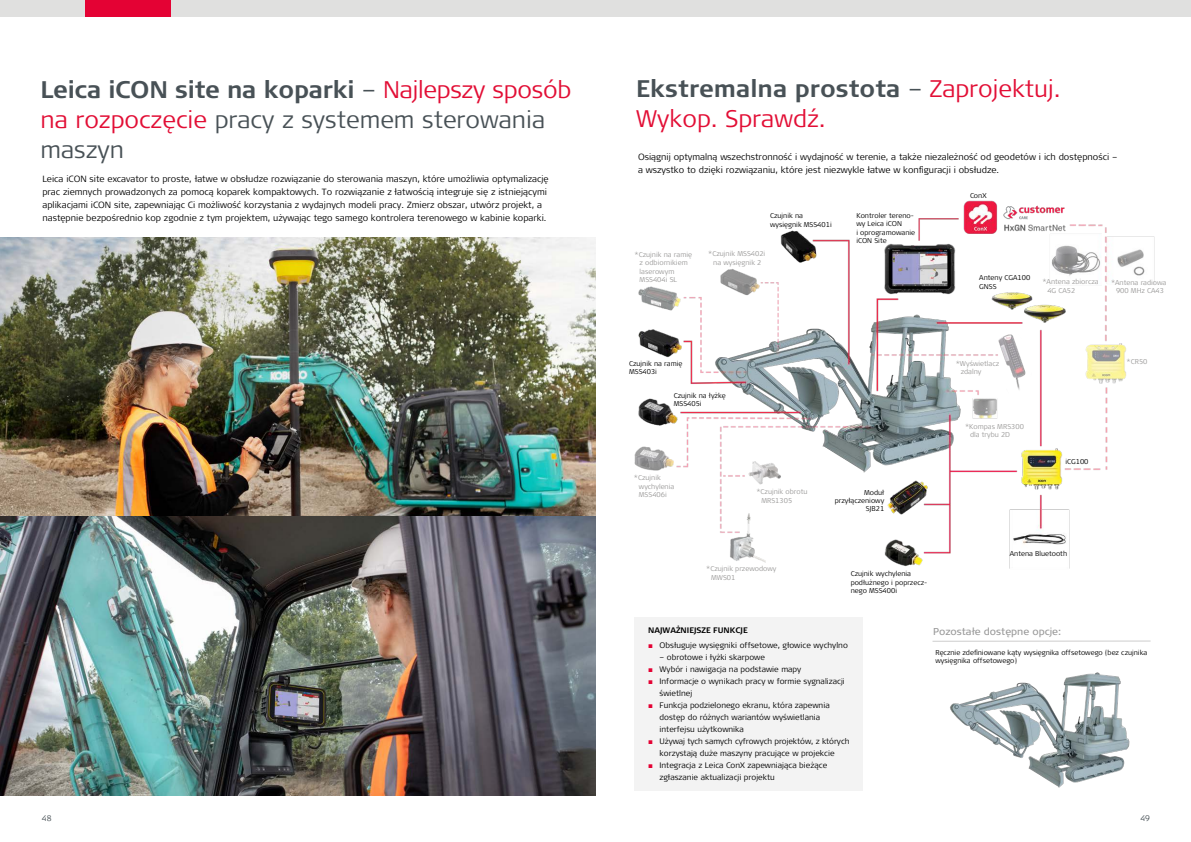
<style>
.page{position:relative;width:1191px;height:842px;background:#fff}
.page>*{position:absolute;margin:0;border:0;box-sizing:border-box;transform-origin:0 0}
.t1{font:300 24px/30px "Signa Pro";color:#485156}
.t2{font:300 24px/30px "Signa Pro";color:#e20e35}
.t3{font:10px "Signa Pro";color:#999}
.t4{font:300 9px/13px "Signa Pro";color:#000}
.t5{font:300 8px/12px "Signa Pro";color:#000}
.t6{font:700 8px "Signa Pro";color:#000}
.t7{font:300 8px "Signa Pro";color:#485156}
.t8{font:300 7px/8.4px "Signa Pro";color:#000}
.t9{font:300 7px/8.4px "Signa Pro";color:#9b9a99}
.s1{font-weight:700}
.s2{color:#e20e35}
.s3{font-weight:700;color:#485156}
.s4{color:#485156}
.s5{font-family:"Arial";font-weight:400;color:#e40234}
</style>
<div class="page">
<div style="left:0;top:0;width:595px;height:17px;background:#e0e0df"></div>
<div style="left:85px;top:0;width:85px;height:17px;background:#e40234"></div>
<div style="left:595px;top:0;width:596px;height:17px;background:#e0e0df"></div>
<img style="left:634px;top:200px;width:521px;height:591px">
<div style="left:634px;top:618px;width:228px;height:173px;background:#f3f3f3"></div>
<img style="left:0;top:238px;width:595px;height:557px">
<img style="left:946px;top:659px;width:202px;height:132px">
<hr style="left:932px;top:640px;width:218px;height:2px;background:#b3b2b2">
<h1 class="t1" style="left:40px;top:73px;width:532px"><span class="s1">Leica iCON site na koparki</span> – <span class="s2">Najlepszy sposób na rozpoczęcie</span> pracy z systemem sterowania maszyn</h1>
<p class="t4" style="left:42px;top:172px;width:508px">Leica iCON site excavator to proste, łatwe w obsłudze rozwiązanie do sterowania maszyn, które umożliwia optymalizację prac ziemnych prowadzonych za pomocą koparek kompaktowych. To rozwiązanie z łatwością integruje się z istniejącymi aplikacjami iCON site, zapewniając Ci możliwość korzystania z wydajnych modeli pracy. Zmierz obszar, utwórz projekt, a następnie bezpośrednio kop zgodnie z tym projektem, używając tego samego kontrolera terenowego w kabinie koparki.</p>
<h1 class="t2" style="left:636px;top:72px;width:426px"><span class="s3">Ekstremalna prostota</span> <span class="s4">–</span> Zaprojektuj.<br>Wykop. Sprawdź.</h1>
<p class="t4" style="left:638px;top:150px;width:481px">Osiągnij optymalną wszechstronność i wydajność w terenie, a także niezależność od geodetów i ich dostępności – a wszystko to dzięki rozwiązaniu, które jest niezwykle łatwe w konfiguracji i obsłudze.</p>
<p class="t9" style="left:639px;top:250px;width:54px;text-indent:-5px">*Czujnik na ramię z odbiornikiem laserowym<br>MSS404i SL</p>
<p class="t8" style="left:770px;top:211px;width:63px">Czujnik na wysięgnik MSS401i</p>
<p class="t9" style="left:708px;top:249px;width:59px;text-align:center">*Czujnik MSS402i na wysięgnik 2</p>
<p class="t8" style="left:856px;top:211px;width:60px">Kontroler tereno&shy;wy Leica iCON<br>i oprogramowanie iCON Site</p>
<p class="t8" style="left:629px;top:359px;width:55px">Czujnik na ramię<br>MSS403i</p>
<p class="t8" style="left:674px;top:391px;width:54px">Czujnik na łyżkę<br>MSS405i</p>
<p class="t9" style="left:639px;top:473px;width:37px;text-indent:-5px">*Czujnik wychylenia<br>MSS406i</p>
<p class="t9" style="left:761px;top:487px;width:48px;text-indent:-5px">*Czujnik obrotu<br>MRS1305</p>
<p class="t9" style="left:711px;top:564px;width:67px;text-indent:-5px">*Czujnik przewodowy<br>MWS01</p>
<p class="t8" style="left:834px;top:488px;width:51px;text-align:right">Moduł przyłączeniowy<br>SJB21</p>
<p class="t8" style="left:850px;top:569px;width:78px">Czujnik wychylenia podłużnego i poprzecz&shy;nego MSS400i</p>
<p class="t8" style="left:970px;top:191px;width:18px">ConX</p>
<p class="t8" style="left:979px;top:273px;width:52px">Anteny CGA100<br>GNSS</p>
<p class="t9" style="left:1047px;top:277px;width:53px;text-indent:-5px">*Antena zbiorcza<br>4G CA52</p>
<p class="t9" style="left:1111px;top:278px;width:57px;text-align:center">*Antena radiowa<br>900 MHz CA43</p>
<p class="t9" style="left:960px;top:359px;width:40px;text-indent:-5px">*Wyświetlacz zdalny</p>
<p class="t9" style="left:970px;top:422px;width:55px;text-indent:-5px">*Kompas MRS300 dla trybu 2D</p>
<p class="t8" style="left:1065px;top:457px;width:25px">iCG100</p>
<p class="t9" style="left:1126px;top:357px;width:22px">*CR50</p>
<p class="t8" style="left:1009px;top:549px;width:59px">Antena Bluetooth</p>
<p class="t6" style="left:648px;top:625px;width:101px">NAJWAŻNIEJSZE FUNKCJE</p>
<p class="t5" style="left:648px;top:639px;width:201px"><span class="s5">■</span> Obsługuje wysięgniki offsetowe, głowice wychylno</p>
<p class="t5" style="left:659px;top:651px;width:107px">– obrotowe i łyżki skarpowe</p>
<p class="t5" style="left:648px;top:663px;width:155px"><span class="s5">■</span> Wybór i nawigacja na podstawie mapy</p>
<p class="t5" style="left:659px;top:675px;width:187px;text-indent:-11px"><span class="s5">■</span> Informacje o wynikach pracy w formie sygnalizacji świetlnej</p>
<p class="t5" style="left:659px;top:699px;width:172px;text-indent:-11px"><span class="s5">■</span> Funkcja podzielonego ekranu, która zapewnia dostęp do różnych wariantów wyświetlania interfejsu użytkownika</p>
<p class="t5" style="left:648px;top:735px;width:203px;text-align:center"><span class="s5">■</span> Używaj tych samych cyfrowych projektów, z których korzystają duże maszyny pracujące w projekcie</p>
<p class="t5" style="left:659px;top:759px;width:169px;text-indent:-11px"><span class="s5">■</span> Integracja z Leica ConX zapewniająca bieżące zgłaszanie aktualizacji projektu</p>
<p class="t3" style="left:933px;top:624px;width:129px">Pozostałe dostępne opcje:</p>
<p class="t8" style="left:935px;top:648px;width:213px">Ręcznie zdefiniowane kąty wysięgnika offsetowego (bez czujnika wysięgnika offsetowego)</p>
<p class="t7" style="left:42px;top:812px;width:11px">48</p>
<p class="t7" style="left:1140px;top:812px;width:11px">49</p>
</div>
